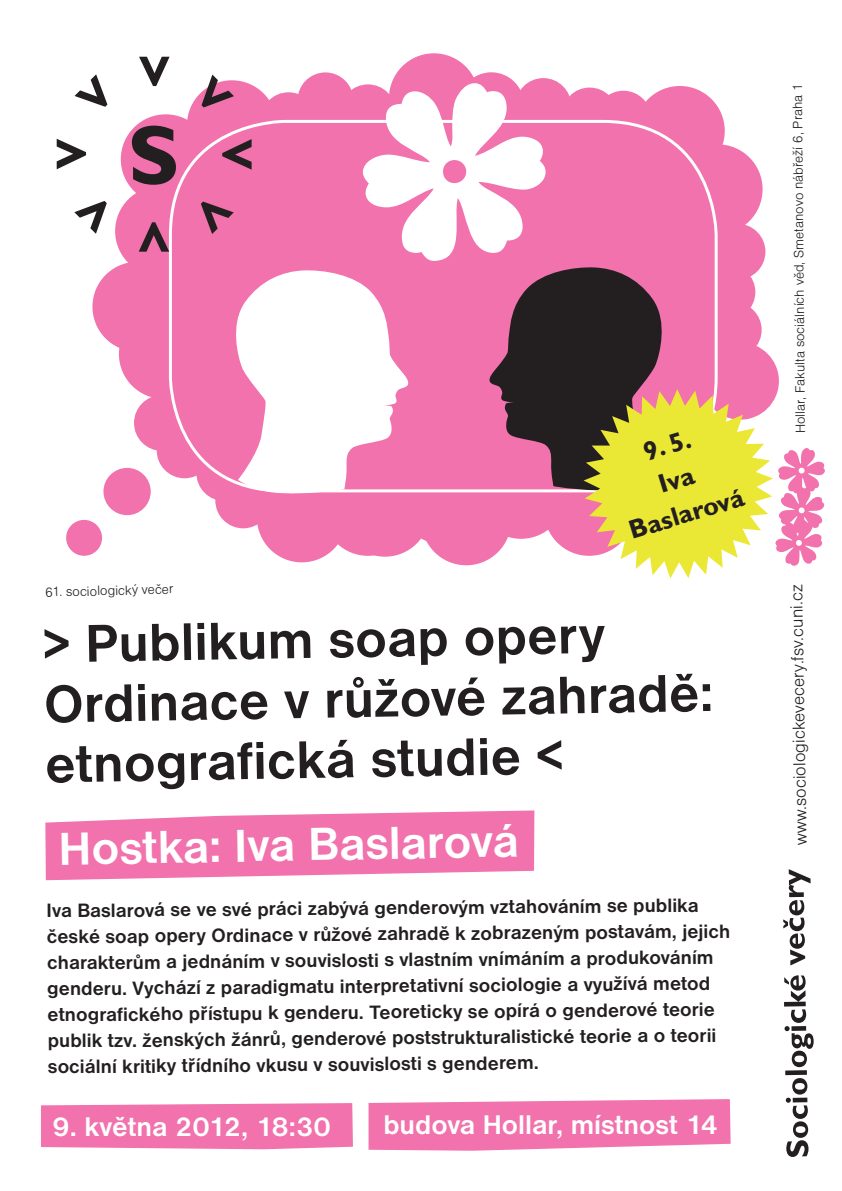
<style>
.page{position:relative;width:842px;height:1191px;background:#fff}
.page>*{position:absolute;margin:0;border:0;box-sizing:border-box;transform-origin:0 0}
.t1{font:700 55px/60px "Nimbus Sans DCE";color:#231f20}
.t2{font:700 48px "Nimbus Sans DCE";color:#fff}
.t3{font:700 28px "Nimbus Sans DCE";color:#fff}
.t4{font:700 26.6px/35.4px "Gill Sans CE";color:#231f20;text-align:center}
.t5{font:700 20px/26.1px "Nimbus Sans DCE";letter-spacing:-.01em;color:#231f20}
.t6{font:300 18px "Nimbus Sans DCE";color:#231f20}
.t7{font:300 14px "Nimbus Sans DCE";color:#231f20}
</style>
<div class="page">
<div style="left:261px;top:92px;width:55px;height:56px;background:#f172ac;border-radius:50%"></div>
<div style="left:298px;top:72px;width:55px;height:56px;background:#f172ac;border-radius:50%"></div>
<div style="left:134px;top:395px;width:56px;height:56px;background:#f172ac;border-radius:50%"></div>
<div style="left:157px;top:422px;width:55px;height:56px;background:#f172ac;border-radius:50%"></div>
<div style="left:103px;top:468px;width:48px;height:47px;background:#f172ac;border-radius:50%"></div>
<div style="left:66px;top:520px;width:36px;height:36px;background:#f172ac;border-radius:50%"></div>
<svg style="left:196px;top:445px;width:56px;height:56px"></svg>
<div style="left:215px;top:472px;width:56px;height:56px;background:#f172ac;border-radius:50%"></div>
<div style="left:340px;top:84px;width:56px;height:56px;background:#f172ac;border-radius:50%"></div>
<div style="left:459px;top:72px;width:65px;height:66px;background:#f172ac;border-radius:50%"></div>
<div style="left:515px;top:78px;width:56px;height:56px;background:#f172ac;border-radius:50%"></div>
<div style="left:710px;top:224px;width:55px;height:56px;background:#f172ac;border-radius:50%"></div>
<div style="left:699px;top:264px;width:56px;height:56px;background:#f172ac;border-radius:50%"></div>
<div style="left:706px;top:302px;width:56px;height:56px;background:#f172ac;border-radius:50%"></div>
<div style="left:702px;top:342px;width:77px;height:78px;background:#f172ac;border-radius:50%"></div>
<div style="left:562px;top:88px;width:55px;height:55px;background:#f172ac;border-radius:50%"></div>
<div style="left:595px;top:91px;width:56px;height:55px;background:#f172ac;border-radius:50%"></div>
<div style="left:389px;top:53px;width:90px;height:90px;background:#f172ac;border-radius:50%"></div>
<div style="left:115px;top:186px;width:90px;height:90px;background:#f172ac;border-radius:50%"></div>
<div style="left:92px;top:262px;width:90px;height:90px;background:#f172ac;border-radius:50%"></div>
<div style="left:257px;top:472px;width:90px;height:90px;background:#f172ac;border-radius:50%"></div>
<div style="left:340px;top:467px;width:90px;height:89px;background:#f172ac;border-radius:50%"></div>
<div style="left:323px;top:466px;width:90px;height:90px;background:#f172ac;border-radius:50%"></div>
<div style="left:421px;top:475px;width:90px;height:90px;background:#f172ac;border-radius:50%"></div>
<div style="left:399px;top:454px;width:89px;height:90px;background:#f172ac;border-radius:50%"></div>
<div style="left:476px;top:449px;width:90px;height:90px;background:#f172ac;border-radius:50%"></div>
<div style="left:544px;top:466px;width:90px;height:90px;background:#f172ac;border-radius:50%"></div>
<div style="left:119px;top:309px;width:90px;height:90px;background:#f172ac;border-radius:50%"></div>
<div style="left:187px;top:80px;width:90px;height:90px;background:#f172ac;border-radius:50%"></div>
<div style="left:121px;top:114px;width:90px;height:90px;background:#f172ac;border-radius:50%"></div>
<div style="left:635px;top:86px;width:90px;height:90px;background:#f172ac;border-radius:50%"></div>
<div style="left:673px;top:144px;width:89px;height:90px;background:#f172ac;border-radius:50%"></div>
<div style="left:170px;top:121px;width:546px;height:370px;background:#f172ac;border-radius:113px"></div>
<svg style="left:369px;top:1099px;width:362px;height:51px;background:#f27db2"></svg>
<svg style="left:783px;top:869px;width:31px;height:288px"></svg>
<svg style="left:45px;top:810px;width:489px;height:70px;background:#f285b7"></svg>
<div style="left:41px;top:1103px;width:312px;height:46px;background:#f172ac"></div>
<svg style="left:132px;top:126px;width:44px;height:59px"></svg>
<svg style="left:139px;top:57px;width:31px;height:29px"></svg>
<svg style="left:75px;top:74px;width:32px;height:33px"></svg>
<svg style="left:57px;top:139px;width:29px;height:30px"></svg>
<svg style="left:74px;top:201px;width:33px;height:33px"></svg>
<svg style="left:139px;top:222px;width:30px;height:30px"></svg>
<svg style="left:201px;top:202px;width:33px;height:32px"></svg>
<svg style="left:222px;top:139px;width:30px;height:31px"></svg>
<svg style="left:202px;top:75px;width:32px;height:32px"></svg>
<svg style="left:229px;top:270px;width:180px;height:224px;fill:#fff"></svg>
<svg style="left:488px;top:267px;width:174px;height:225px;fill:#231f20"></svg>
<svg style="left:363px;top:83px;width:183px;height:178px"></svg>
<svg style="left:584px;top:389px;width:241px;height:189px"></svg>
<p class="t7" style="left:45px;top:585px;width:129px;rotate:-2deg">61. sociologický večer</p>
<h3 class="t4" style="left:604px;top:446px;width:120px;rotate:-17deg">9. 5.<br>Iva<br>Baslarová</h3>
<h1 class="t1" style="left:42px;top:615px;width:671px;rotate:-1deg">&gt; Publikum soap opery<br>Ordinace v růžové zahradě: etnografická studie &lt;</h1>
<h2 class="t2" style="left:58px;top:821px;width:462px;rotate:-1deg">Hostka: Iva Baslarová</h2>
<p class="t5" style="left:47px;top:895px;width:685px">Iva Baslarová se ve své práci zabývá genderovým vztahováním se publika české soap opery Ordinace v růžové zahradě k zobrazeným postavám, jejich charakterům a jednáním v souvislosti s vlastním vnímáním a produkováním genderu. Vychází z paradigmatu interpretativní sociologie a využívá metod etnografického přístupu k genderu. Teoreticky se opírá o genderové teorie publik tzv. ženských žánrů, genderové poststrukturalistické teorie a o teorii sociální kritiky třídního vkusu v souvislosti s genderem.</p>
<h3 class="t3" style="left:52px;top:1110px;width:280px">9. května 2012, 18:30</h3>
<h3 class="t3" style="left:383px;top:1109px;width:336px">budova Hollar, místnost 14</h3>
<p class="t7" style="left:794px;top:433px;width:351px;rotate:-91deg">Hollar, Fakulta sociálních věd, Smetanovo nábřeží 6, Praha 1</p>
<p class="t6" style="left:791px;top:845px;width:261px;rotate:-91deg">www.sociologickevecery.fsv.cuni.cz</p>
</div>
